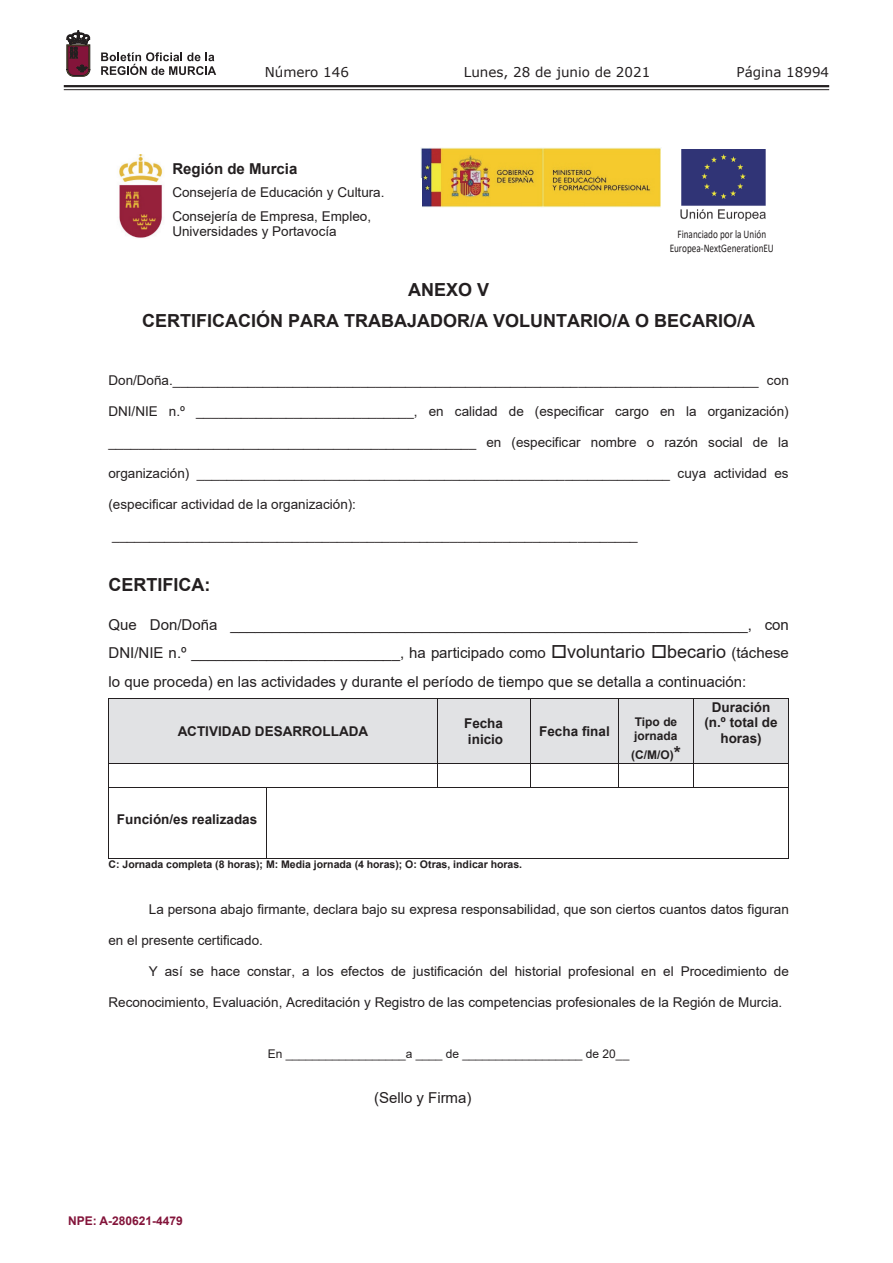
<style>
.page{position:relative;width:893px;height:1263px;background:#fff}
.page>*{position:absolute;margin:0;border:0;box-sizing:border-box;transform-origin:0 0}
.t1{font:700 18px/31px "Arial";color:#231f20;text-align:center}
.t2{font:15px/28.5px "Arial";color:#231f20;text-align:justify}
.t3{font:700 15px "Arial";color:#231f20}
.t4{font:13.5px/23.2px "Arial";color:#231f20}
.t5{font:700 13.5px/15.6px "Arial";color:#231f20}
.t6{font:13.5px "Verdana";color:#231f20}
.t7{font:12px "Arial";color:#231f20}
.t8{font:700 12px/13.8px "Arial";color:#231f20}
.t9{font:700 12px "Arial";color:#83143a}
.t10{font:11.7px/14.1px "Calibri";color:#231f20;text-align:center;scale:.79 1}
.t11{font:700 10.5px "Arial";letter-spacing:-.005em;color:#231f20}
.s1{font-size:18px}
</style>
<div class="page">
<hr style="left:64px;top:85px;width:765px;height:2px;background:#231f20">
<hr style="left:64px;top:89px;width:765px;height:1px;background:#231f20">
<svg style="left:101px;top:52px;width:115px;height:23px"></svg>
<svg style="left:67px;top:31px;width:23px;height:45px"></svg>
<img style="left:421px;top:147px;width:240px;height:60px">
<img style="left:680px;top:150px;width:86px;height:71px">
<img style="left:119px;top:154px;width:44px;height:84px">
<div style="left:109px;top:699px;width:328px;height:64px;background:#e1e2e4"></div>
<div style="left:438px;top:699px;width:92px;height:64px;background:#e1e2e4"></div>
<div style="left:530px;top:699px;width:88px;height:64px;background:#e1e2e4"></div>
<div style="left:619px;top:699px;width:74px;height:64px;background:#e1e2e4"></div>
<div style="left:694px;top:699px;width:94px;height:64px;background:#e1e2e4"></div>
<hr style="left:108px;top:699px;width:681px;height:1px;background:#231f20">
<hr style="left:108px;top:699px;width:1px;height:64px;background:#231f20">
<hr style="left:437px;top:699px;width:1px;height:64px;background:#231f20">
<hr style="left:530px;top:699px;width:1px;height:64px;background:#231f20">
<hr style="left:618px;top:699px;width:1px;height:64px;background:#231f20">
<hr style="left:693px;top:699px;width:1px;height:64px;background:#231f20">
<hr style="left:789px;top:699px;width:1px;height:64px;background:#231f20">
<hr style="left:108px;top:763px;width:681px;height:1px;background:#231f20">
<svg style="left:108px;top:764px;width:1px;height:23px"></svg>
<svg style="left:437px;top:764px;width:1px;height:23px"></svg>
<svg style="left:530px;top:764px;width:1px;height:23px"></svg>
<svg style="left:618px;top:764px;width:1px;height:23px"></svg>
<svg style="left:693px;top:764px;width:1px;height:23px"></svg>
<hr style="left:108px;top:787px;width:681px;height:1px;background:#231f20">
<hr style="left:108px;top:788px;width:1px;height:70px;background:#231f20">
<hr style="left:108px;top:858px;width:158px;height:1px;background:#231f20">
<hr style="left:266px;top:788px;width:1px;height:70px;background:#231f20">
<hr style="left:267px;top:858px;width:522px;height:1px;background:#231f20">
<hr style="left:789px;top:788px;width:1px;height:70px;background:#231f20">
<p class="t6" style="left:265px;top:62px;width:86px">Número 146</p>
<p class="t6" style="left:464px;top:62px;width:188px">Lunes, 28 de junio de 2021</p>
<p class="t6" style="left:736px;top:62px;width:94px">Página 18994</p>
<p class="t3" style="left:172px;top:158px;width:126px">Región de Murcia</p>
<p class="t4" style="left:172px;top:181px;width:214px">Consejería de Educación y Cultura.<br>Consejería de Empresa, Empleo,</p>
<p class="t4" style="left:172px;top:220px;width:166px">Universidades y Portavocía</p>
<p class="t10" style="left:670px;top:226px;width:133px">Financiado por la Unión<br>Europea‐NextGenerationEU</p>
<h1 class="t1" style="left:142px;top:274px;width:615px">ANEXO V<br>CERTIFICACIÓN PARA TRABAJADOR/A VOLUNTARIO/A O BECARIO/A</h1>
<p class="t4" style="left:108px;top:369px;width:682px">Don/Doña.______________________________________________________________________________ con</p>
<p class="t4" style="left:108px;top:400px;width:682px">DNI/NIE n.º _____________________________, en calidad de (especificar cargo en la organización)</p>
<p class="t4" style="left:108px;top:431px;width:682px">_________________________________________________ en (especificar nombre o razón social de la</p>
<p class="t4" style="left:108px;top:462px;width:682px">organización) _______________________________________________________________ cuya actividad es</p>
<p class="t4" style="left:108px;top:493px;width:249px">(especificar actividad de la organización):</p>
<p class="t4" style="left:112px;top:524px;width:527px">______________________________________________________________________</p>
<h1 class="t1" style="left:108px;top:569px;width:103px">CERTIFICA:</h1>
<p class="t2" style="left:108px;top:610px;width:682px">Que Don/Doña ______________________________________________________________, con DNI/NIE n.º _________________________, ha participado como □<span class="s1">voluntario</span> □<span class="s1">becario</span> (táchese lo que proceda) en las actividades y durante el período de tiempo que se detalla a continuación:</p>
<p class="t5" style="left:178px;top:723px;width:192px">ACTIVIDAD DESARROLLADA</p>
<p class="t5" style="left:464px;top:716px;width:41px">Fecha inicio</p>
<p class="t5" style="left:539px;top:723px;width:72px">Fecha final</p>
<p class="t8" style="left:634px;top:715px;width:45px">Tipo de jornada</p>
<p class="t8" style="left:631px;top:748px;width:51px">(C/M/O)<span class="s1">*</span></p>
<p class="t5" style="left:704px;top:699px;width:75px;text-align:center">Duración (n.º total de horas)</p>
<p class="t5" style="left:117px;top:811px;width:142px">Función/es realizadas</p>
<p class="t11" style="left:108px;top:857px;width:415px">C: Jornada completa (8 horas); M: Media jornada (4 horas); O: Otras, indicar horas.</p>
<p class="t4" style="left:149px;top:898px;width:641px">La persona abajo firmante, declara bajo su expresa responsabilidad, que son ciertos cuantos datos figuran</p>
<p class="t4" style="left:108px;top:929px;width:156px">en el presente certificado.</p>
<p class="t4" style="left:149px;top:960px;width:642px">Y así se hace constar, a los efectos de justificación del historial profesional en el Procedimiento de</p>
<p class="t4" style="left:108px;top:991px;width:675px">Reconocimiento, Evaluación, Acreditación y Registro de las competencias profesionales de la Región de Murcia.</p>
<p class="t7" style="left:268px;top:1045px;width:363px">En __________________a ____ de __________________ de 20__</p>
<p class="t2" style="left:374px;top:1083px;width:99px">(Sello y Firma)</p>
<p class="t9" style="left:68px;top:1212px;width:116px">NPE: A-280621-4479</p>
</div>
